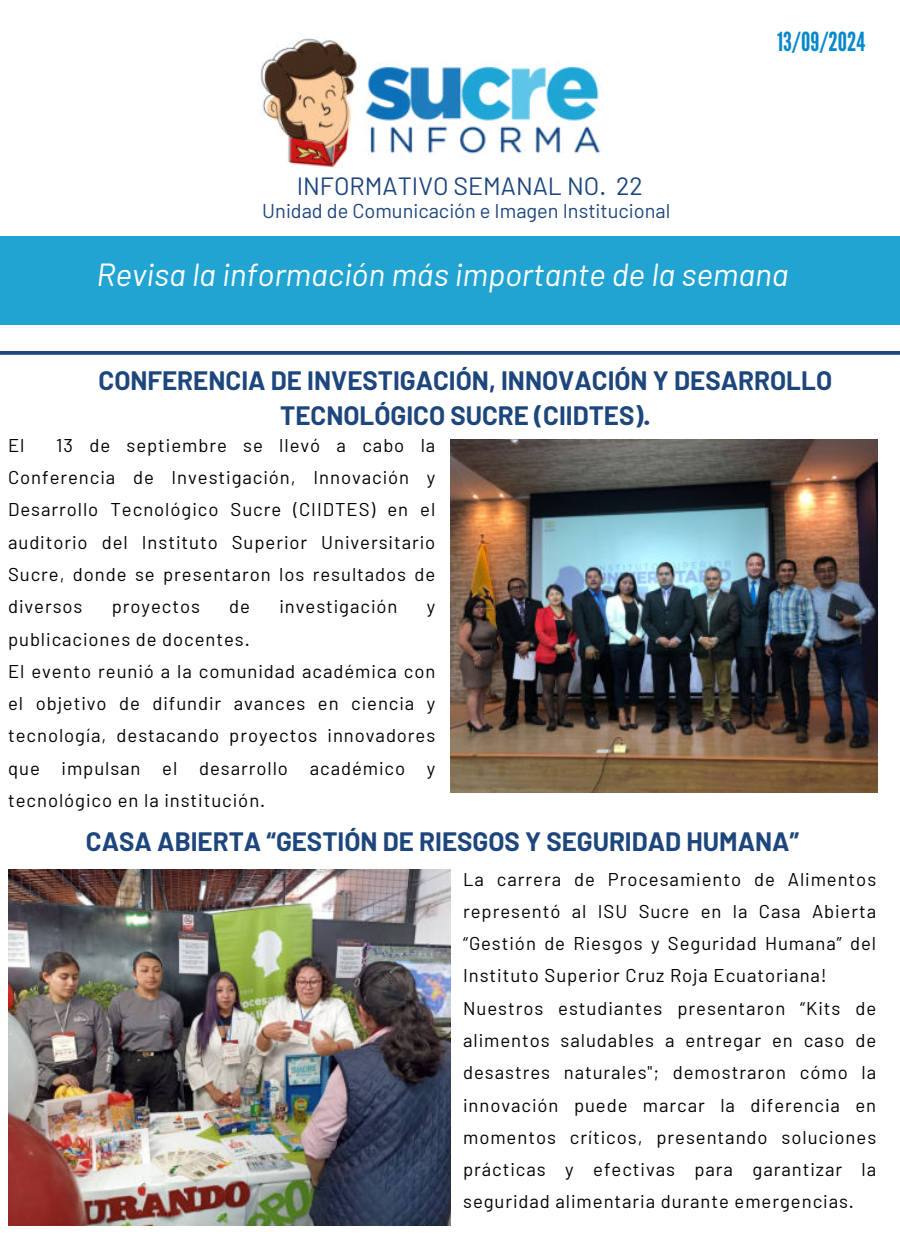
<style>
.page{position:relative;width:900px;height:1260px;background:#fff}
.page>*{position:absolute;margin:0;border:0;box-sizing:border-box;transform-origin:0 0}
.t1{font:italic 32px "Barlow";color:#fff}
.t2{font:26.25px "League Gothic";color:#0788cb}
.t3{font:700 26px/35.5px "Barlow";color:#1d467d;text-align:center}
.t4{font:25px "Barlow";color:#1d467d}
.t5{font:20px "Barlow";color:#1d467d}
.t6{font:18.5px/32.2px "Barlow";letter-spacing:.05em;color:#000}
</style>
<div class="page">
<div style="left:0;top:236px;width:900px;height:88px;background:#22a4d3"></div>
<svg style="left:0;top:351px;width:900px;height:4px;fill:#1f487e"></svg>
<img style="left:260px;top:38px;width:342px;height:130px">
<img style="left:8px;top:869px;width:443px;height:356px">
<img style="left:450px;top:440px;width:428px;height:352px">
<h3 class="t4" style="left:297px;top:170px;width:348px">INFORMATIVO SEMANAL NO. 22</h3>
<p class="t5" style="left:262px;top:199px;width:410px">Unidad de Comunicación e Imagen Institucional</p>
<h2 class="t2" style="left:777px;top:26px;width:90px">13/09/2024</h2>
<h1 class="t1" style="left:96px;top:255px;width:694px">Revisa la información más importante de la semana</h1>
<h3 class="t3" style="left:99px;top:363px;width:735px">CONFERENCIA DE INVESTIGACIÓN, INNOVACIÓN Y DESARROLLO<br>TECNOLÓGICO SUCRE (CIIDTES).</h3>
<p class="t6" style="left:8px;top:429px;width:429px;text-align:justify;text-indent:48px">13 de septiembre se llevó a cabo la Conferencia de Investigación, Innovación y Desarrollo Tecnológico Sucre (CIIDTES) en el auditorio del Instituto Superior Universitario Sucre, donde se presentaron los resultados de diversos</p>
<p class="t6" style="left:8px;top:429px;width:18px">El</p>
<p class="t6" style="left:112px;top:590px;width:90px">proyectos</p>
<p class="t6" style="left:229px;top:590px;width:22px">de</p>
<p class="t6" style="left:279px;top:590px;width:120px">investigación</p>
<p class="t6" style="left:427px;top:590px;width:10px">y</p>
<p class="t6" style="left:8px;top:622px;width:429px">publicaciones de docentes.<br>El evento reunió a la comunidad académica con el objetivo de difundir avances en ciencia y tecnología, destacando proyectos innovadores que impulsan el desarrollo académico y tecnológico en la institución.</p>
<h3 class="t3" style="left:86px;top:824px;width:715px">CASA ABIERTA “GESTIÓN DE RIESGOS Y SEGURIDAD HUMANA”</h3>
<p class="t6" style="left:463px;top:862px;width:415px">La carrera de Procesamiento de Alimentos representó al ISU Sucre en la Casa Abierta “Gestión de Riesgos y Seguridad Humana” del Instituto Superior Cruz Roja Ecuatoriana!<br>Nuestros estudiantes presentaron “Kits de alimentos saludables a entregar en caso de desastres naturales"; demostraron cómo la innovación puede marcar la diferencia en momentos críticos, presentando soluciones prácticas y efectivas para garantizar la seguridad alimentaria durante emergencias.</p>
</div>
